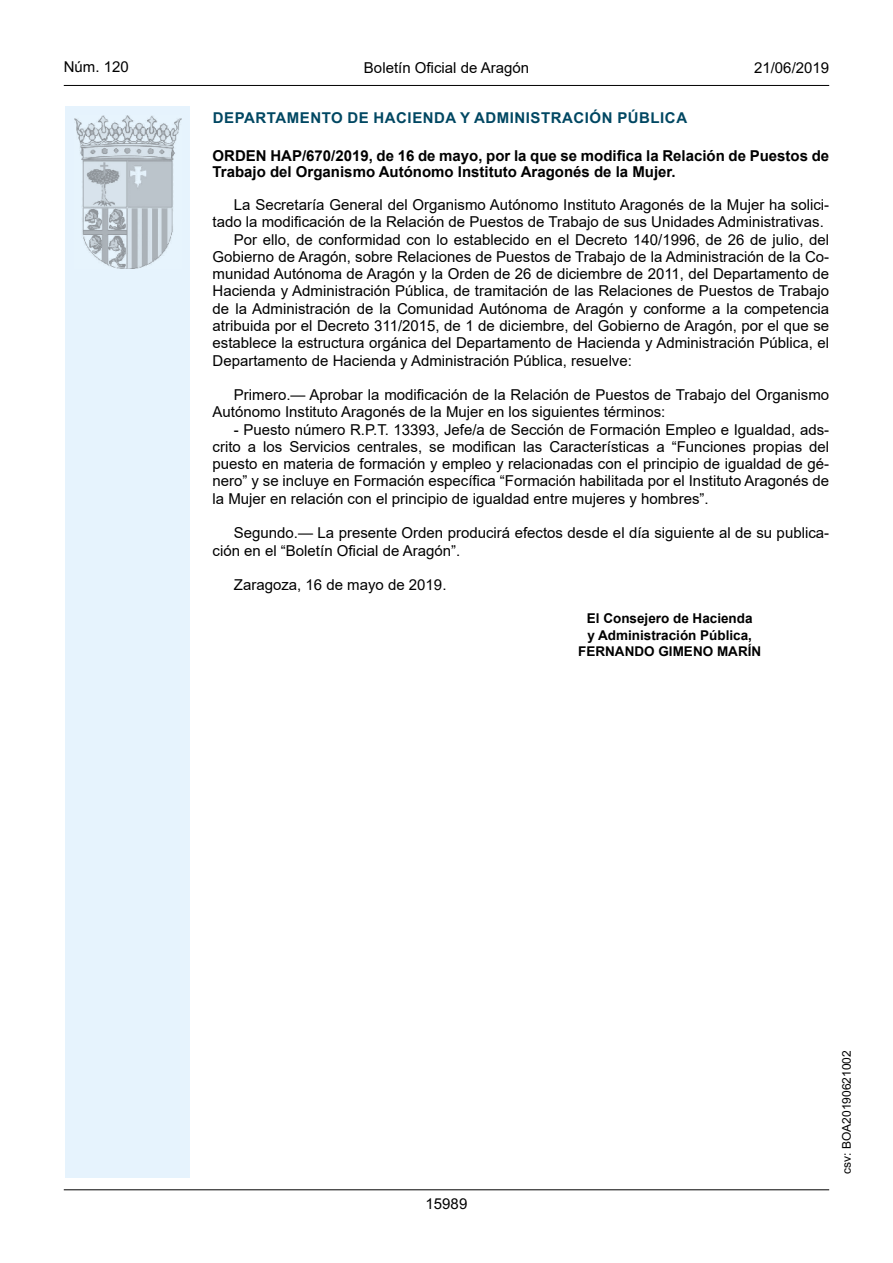
<style>
.page{position:relative;width:893px;height:1263px;background:#fff}
.page>*{position:absolute;margin:0;border:0;box-sizing:border-box;transform-origin:0 0}
.inicio_de_parrafo{font:15px/17.2px "Arial";color:#000}
.Titulo_text{font:700 15px/16.5px "Arial";color:#000}
.emisor_text{font:15px "Arial Bold MT2";letter-spacing:.035em;color:#004762}
.estilo_head-c{font:15px "Arial";color:#000}
.estilo_head-d{font:15px "Arial MT2";color:#000}
.estilo_head-i{font:15px "Arial MT2";color:#000}
.numero_pagina{font:15px "Arial MT2";color:#000}
.firma_der{font:700 13.5px "Arial";color:#000}
.firma_der-2{font:13.5px "Arial Bold MT2";color:#000}
.estilo_head-i-2{font:12px "Arial MT2";color:#000}
</style>
<div class="page">
<div style="left:65px;top:106px;width:125px;height:1072px;background:#e6f3fd"></div>
<img style="left:75px;top:115px;width:106px;height:153px">
<hr style="left:64px;top:85px;width:765px;height:1px;background:#000">
<hr style="left:64px;top:1189px;width:765px;height:1px;background:#000">
<p class="estilo_head-i" style="left:64px;top:57px;width:67px">Núm. 120</p>
<p class="estilo_head-c" style="left:364px;top:57px;width:167px">Boletín Oficial de Aragón</p>
<p class="estilo_head-d" style="left:754px;top:57px;width:77px">21/06/2019</p>
<p class="emisor_text" style="left:213px;top:107px;width:476px">DEPARTAMENTO DE HACIENDA Y ADMINISTRACIÓN PÚBLICA</p>
<p class="Titulo_text" style="left:213px;top:147px;width:618px">ORDEN HAP/670/2019, de 16 de mayo, por la que se modifica la Relación de Puestos de<br>Trabajo del Organismo Autónomo Instituto Aragonés de la Mujer.</p>
<p class="inicio_de_parrafo" style="left:213px;top:196px;width:618px;text-indent:21px">La Secretaría General del Organismo Autónomo Instituto Aragonés de la Mujer ha solici&shy;tado la modificación de la Relación de Puestos de Trabajo de sus Unidades Administrativas.</p>
<p class="inicio_de_parrafo" style="left:213px;top:231px;width:618px;text-align:justify;text-indent:21px">Por ello, de conformidad con lo establecido en el Decreto 140/1996, de 26 de julio, del Gobierno de Aragón, sobre Relaciones de Puestos de Trabajo de la Administración de la Co&shy;munidad Autónoma de Aragón y la Orden de 26 de diciembre de 2011, del Departamento de Hacienda y Administración Pública, de tramitación de las Relaciones de Puestos de Trabajo de la Administración de la Comunidad Autónoma de Aragón y conforme a la competencia atribuida por el Decreto 311/2015, de 1 de diciembre, del Gobierno de Aragón, por el que se establece la estructura orgánica del Departamento de Hacienda y Administración Pública, el Departamento de Hacienda y Administración Pública, resuelve:</p>
<p class="inicio_de_parrafo" style="left:213px;top:386px;width:618px;text-indent:21px">Primero.— Aprobar la modificación de la Relación de Puestos de Trabajo del Organismo<br>Autónomo Instituto Aragonés de la Mujer en los siguientes términos:</p>
<p class="inicio_de_parrafo" style="left:213px;top:421px;width:618px;text-align:justify;text-indent:21px">- Puesto número R.P.T. 13393, Jefe/a de Sección de Formación Empleo e Igualdad, ads&shy;crito a los Servicios centrales, se modifican las Características a “Funciones propias del puesto en materia de formación y empleo y relacionadas con el principio de igualdad de gé&shy;nero” y se incluye en Formación específica “Formación habilitada por el Instituto Aragonés de la Mujer en relación con el principio de igualdad entre mujeres y hombres”.</p>
<p class="inicio_de_parrafo" style="left:213px;top:524px;width:618px;text-indent:21px">Segundo.— La presente Orden producirá efectos desde el día siguiente al de su publica&shy;ción en el “Boletín Oficial de Aragón”.</p>
<p class="inicio_de_parrafo" style="left:234px;top:576px;width:214px">Zaragoza, 16 de mayo de 2019.</p>
<p class="firma_der" style="left:587px;top:609px;width:167px">El Consejero de Hacienda</p>
<p class="firma_der" style="left:587px;top:625px;width:166px">y Administración Pública,</p>
<p class="firma_der-2" style="left:578px;top:642px;width:184px">FERNANDO GIMENO MARÍN</p>
<p class="numero_pagina" style="left:426px;top:1193px;width:43px">15989</p>
<p class="estilo_head-i-2" style="left:838px;top:1174px;width:125px;rotate:-90deg">csv: BOA20190621002</p>
</div>
